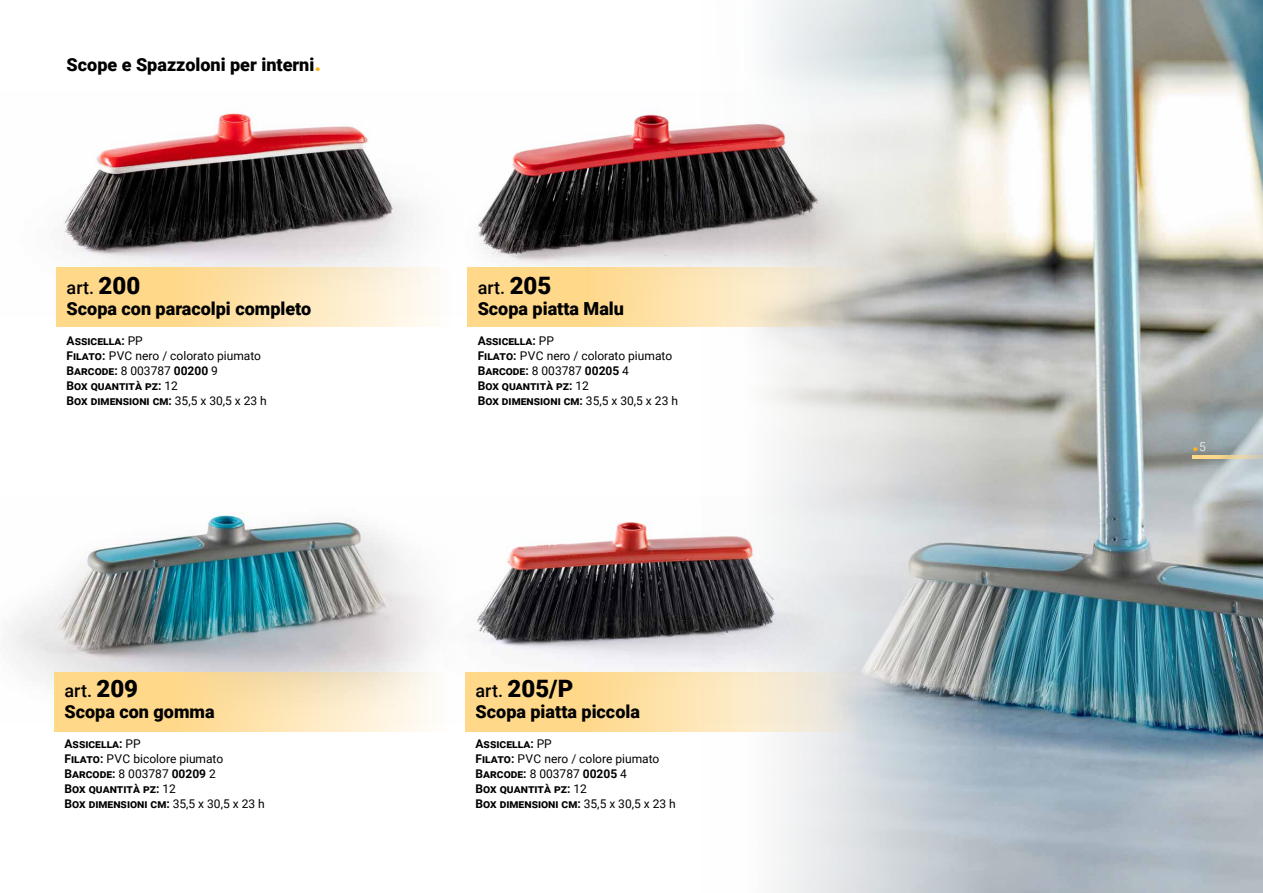
<style>
.page{position:relative;width:1263px;height:893px;background:#fff}
.page>*{position:absolute;margin:0;border:0;box-sizing:border-box;transform-origin:0 0}
.t1{font:900 24px "Roboto";color:#000}
.t2{font:900 22.5px "Roboto";color:#ffb31a}
.t3{font:900 18px/21px "Roboto";color:#000}
.t4{font:700 12px/15px "Roboto";color:#000}
.s1{font-size:22.5px;color:#ffb31a}
.s2{font-weight:500}
.s3{font-size:24px}
.s4{font-weight:400}
.s5{font-weight:500;font-size:18px}
.s6{font-weight:300;font-size:12px;color:#fff}
</style>
<div class="page">
<img style="left:702px;top:0;width:561px;height:893px">
<img style="left:475px;top:497px;width:390px;height:226px">
<img style="left:477px;top:92px;width:397px;height:224px">
<img style="left:63px;top:110px;width:353px;height:157px">
<img style="left:10px;top:513px;width:423px;height:169px">
<svg style="left:56px;top:267px;width:379px;height:60px;background:#fde3ae"></svg>
<svg style="left:467px;top:267px;width:395px;height:60px;background:#f6dda9"></svg>
<svg style="left:54px;top:672px;width:382px;height:59px;background:#fce1ad"></svg>
<svg style="left:465px;top:672px;width:395px;height:59px;background:#f9e0ad"></svg>
<hr style="left:1192px;top:455px;width:71px;height:3px;background:#ffd88a">
<h3 class="t3" style="left:67px;top:53px;width:256px">Scope e Spazzoloni per interni<span class="s1">.</span></h3>
<h3 class="t3" style="left:67px;top:276px;width:246px"><span class="s2">art.</span> <span class="s3">200<br></span>Scopa con paracolpi completo</h3>
<p class="t4" style="left:67px;top:332px;width:202px">Assicella: <span class="s4">PP<br></span>Filato: <span class="s4">PVC nero / colorato piumato<br></span>Barcode: <span class="s4">8 003787</span> 00200 <span class="s4">9<br></span>Box quantità pz: <span class="s4">12<br></span>Box dimensioni cm: <span class="s4">35,5 x 30,5 x 23 h</span></p>
<h3 class="t3" style="left:65px;top:680px;width:152px"><span class="s2">art.</span> <span class="s3">209<br></span>Scopa con gomma</h3>
<p class="t4" style="left:65px;top:736px;width:202px">Assicella: <span class="s4">PP<br></span>Filato: <span class="s4">PVC bicolore piumato<br></span>Barcode: <span class="s4">8 003787</span> 00209 <span class="s4">2<br></span>Box quantità pz: <span class="s4">12<br></span>Box dimensioni cm: <span class="s4">35,5 x 30,5 x 23 h</span></p>
<h3 class="t3" style="left:478px;top:276px;width:148px"><span class="s2">art.</span> <span class="s3">205<br></span>Scopa piatta Malu</h3>
<p class="t4" style="left:478px;top:332px;width:202px">Assicella: <span class="s4">PP<br></span>Filato: <span class="s4">PVC nero / colorato piumato<br></span>Barcode: <span class="s4">8 003787</span> 00205 <span class="s4">4<br></span>Box quantità pz: <span class="s4">12<br></span>Box dimensioni cm: <span class="s4">35,5 x 30,5 x 23 h</span></p>
<h1 class="t1" style="left:476px;top:672px;width:99px"><span class="s5">art.</span> 205/P</h1>
<h3 class="t3" style="left:476px;top:701px;width:166px">Scopa piatta piccola</h3>
<p class="t4" style="left:476px;top:736px;width:202px">Assicella: <span class="s4">PP<br></span>Filato: <span class="s4">PVC nero / colore piumato<br></span>Barcode: <span class="s4">8 003787</span> 00205 <span class="s4">4<br></span>Box quantità pz: <span class="s4">12<br></span>Box dimensioni cm: <span class="s4">35,5 x 30,5 x 23 h</span></p>
<h2 class="t2" style="left:1192px;top:428px;width:15px">.<span class="s6">5</span></h2>
</div>
